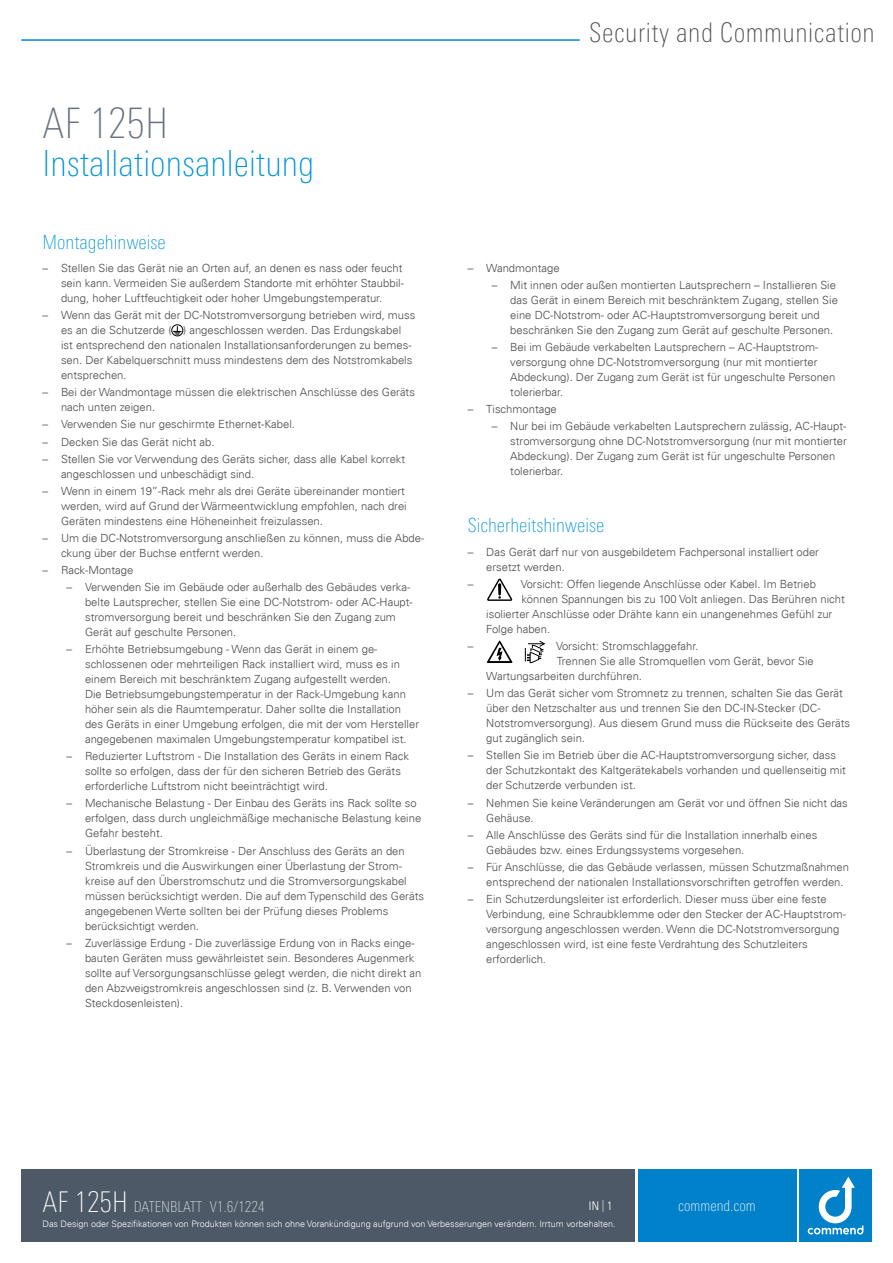
<style>
.page{position:relative;width:893px;height:1263px;background:#fff}
.page>*{position:absolute;margin:0;border:0;box-sizing:border-box;transform-origin:0 0}
.t1{font:100 condensed 42px "Univers Next Pro";color:#66717f}
.t2{font:100 condensed 36px "Univers Next Pro";color:#0095d6}
.t3{font:100 condensed 27px "Univers Next Pro";letter-spacing:.02em;color:#4a4a49}
.t4{font:100 condensed 19.5px "Univers Next Pro";color:#0095d6}
.t5{font:100 condensed 15px "Univers Next Pro";color:#e0e4e7}
.t6{font:100 condensed 15px "Univers Next Pro";color:#fff}
.t7{font:12px "Univers Com 47 Light Cond";color:#fff}
.t8{font:300 11.25px/15px "Univers Com 45";color:#4a4a49}
.t9{font:300 9px "Univers Com 45";color:#fff}
.s1{font-size:28.5px;color:#fff}
.s2{color:#e0e4e7}
</style>
<div class="page">
<div style="left:799px;top:1169px;width:73px;height:73px;background:#0081c9"></div>
<div style="left:638px;top:1169px;width:158px;height:73px;background:#0081c9"></div>
<svg style="left:808px;top:1177px;width:55px;height:57px"></svg>
<div style="left:21px;top:1169px;width:614px;height:73px;background:#4d5966"></div>
<hr style="left:21px;top:39px;width:559px;height:2px;background:#0086ce">
<div style="left:171px;top:324px;width:12px;height:12px;border:1px solid #000;border-radius:50%"></div>
<svg style="left:173px;top:326px;width:9px;height:9px"></svg>
<svg style="left:487px;top:578px;width:25px;height:23px"></svg>
<svg style="left:487px;top:641px;width:25px;height:22px"></svg>
<svg style="left:525px;top:641px;width:20px;height:22px"></svg>
<h1 class="t1" style="left:43px;top:99px;width:127px">AF 125H</h1>
<h2 class="t2" style="left:43px;top:143px;width:273px">Installationsanleitung</h2>
<h3 class="t4" style="left:43px;top:231px;width:125px">Montagehinweise</h3>
<p class="t8" style="left:61px;top:260px;width:344px;text-align:justify;text-indent:-18px">– Stellen Sie das Gerät nie an Orten auf, an denen es nass oder feucht sein kann. Vermeiden Sie außerdem Standorte mit erhöhter Staubbil&shy;dung, hoher Luftfeuchtigkeit oder hoher Umgebungstemperatur.</p>
<p class="t8" style="left:61px;top:308px;width:356px;text-indent:-18px">– Wenn das Gerät mit der DC-Notstromversorgung betrieben wird, muss es an die Schutzerde ( ) angeschlossen werden. Das Erdungskabel ist entsprechend den nationalen Installationsanforderungen zu bemes&shy;sen. Der Kabelquerschnitt muss mindestens dem des Notstromkabels entsprechen.</p>
<p class="t8" style="left:61px;top:385px;width:355px;text-indent:-18px">– Bei der Wandmontage müssen die elektrischen Anschlüsse des Geräts nach unten zeigen.</p>
<p class="t8" style="left:43px;top:417px;width:254px">– Verwenden Sie nur geschirmte Ethernet-Kabel.</p>
<p class="t8" style="left:43px;top:434px;width:174px">– Decken Sie das Gerät nicht ab.</p>
<p class="t8" style="left:61px;top:451px;width:346px;text-indent:-18px">– Stellen Sie vor Verwendung des Geräts sicher, dass alle Kabel korrekt angeschlossen und unbeschädigt sind.</p>
<p class="t8" style="left:61px;top:483px;width:347px;text-indent:-18px">– Wenn in einem 19”-Rack mehr als drei Geräte übereinander montiert werden, wird auf Grund der Wärmeentwicklung empfohlen, nach drei<br>Geräten mindestens eine Höheneinheit freizulassen.</p>
<p class="t8" style="left:61px;top:530px;width:365px;text-indent:-18px">– Um die DC-Notstromversorgung anschließen zu können, muss die Abde&shy;ckung über der Buchse entfernt werden.</p>
<p class="t8" style="left:43px;top:562px;width:92px">– Rack-Montage</p>
<p class="t8" style="left:85px;top:580px;width:329px;text-indent:-18px">– Verwenden Sie im Gebäude oder außerhalb des Gebäudes verka&shy;belte Lautsprecher, stellen Sie eine DC-Notstrom- oder AC-Haupt&shy;stromversorgung bereit und beschränken Sie den Zugang zum Gerät auf geschulte Personen.</p>
<p class="t8" style="left:85px;top:642px;width:336px;text-indent:-18px">– Erhöhte Betriebsumgebung - Wenn das Gerät in einem ge&shy;schlossenen oder mehrteiligen Rack installiert wird, muss es in einem Bereich mit beschränktem Zugang aufgestellt werden.<br>Die Betriebsumgebungstemperatur in der Rack-Umgebung kann höher sein als die Raumtemperatur. Daher sollte die Installation des Geräts in einer Umgebung erfolgen, die mit der vom Hersteller angegebenen maximalen Umgebungstemperatur kompatibel ist.</p>
<p class="t8" style="left:85px;top:749px;width:326px;text-indent:-18px">– Reduzierter Luftstrom - Die Installation des Geräts in einem Rack sollte so erfolgen, dass der für den sicheren Betrieb des Geräts erforderliche Luftstrom nicht beeinträchtigt wird.</p>
<p class="t8" style="left:85px;top:796px;width:338px;text-indent:-18px">– Mechanische Belastung - Der Einbau des Geräts ins Rack sollte so erfolgen, dass durch ungleichmäßige mechanische Belastung keine<br>Gefahr besteht.</p>
<p class="t8" style="left:85px;top:843px;width:340px;text-indent:-18px">– Überlastung der Stromkreise - Der Anschluss des Geräts an den Stromkreis und die Auswirkungen einer Überlastung der Strom&shy;kreise auf den Überstromschutz und die Stromversorgungskabel müssen berücksichtigt werden. Die auf dem Typenschild des Geräts angegebenen Werte sollten bei der Prüfung dieses Problems berücksichtigt werden.</p>
<p class="t8" style="left:85px;top:935px;width:338px;text-indent:-18px">– Zuverlässige Erdung - Die zuverlässige Erdung von in Racks einge&shy;bauten Geräten muss gewährleistet sein. Besonderes Augenmerk sollte auf Versorgungsanschlüsse gelegt werden, die nicht direkt an den Abzweigstromkreis angeschlossen sind (z. B. Verwenden von Steckdosenleisten).</p>
<h3 class="t3" style="left:589px;top:17px;width:287px">Security and Communication</h3>
<p class="t8" style="left:468px;top:260px;width:93px">– Wandmontage</p>
<p class="t8" style="left:510px;top:277px;width:329px;text-indent:-18px">– Mit innen oder außen montierten Lautsprechern – Installieren Sie das Gerät in einem Bereich mit beschränktem Zugang, stellen Sie eine DC-Notstrom- oder AC-Hauptstromversorgung bereit und beschränken Sie den Zugang zum Gerät auf geschulte Personen.</p>
<p class="t8" style="left:510px;top:339px;width:327px;text-indent:-18px">– Bei im Gebäude verkabelten Lautsprechern – AC-Hauptstrom&shy;versorgung ohne DC-Notstromversorgung (nur mit montierter Abdeckung). Der Zugang zum Gerät ist für ungeschulte Personen tolerierbar.</p>
<p class="t8" style="left:468px;top:402px;width:91px">– Tischmontage</p>
<p class="t8" style="left:510px;top:419px;width:338px;text-indent:-18px">– Nur bei im Gebäude verkabelten Lautsprechern zulässig, AC-Haupt&shy;stromversorgung ohne DC-Notstromversorgung (nur mit montierter Abdeckung). Der Zugang zum Gerät ist für ungeschulte Personen tolerierbar.</p>
<h3 class="t4" style="left:468px;top:515px;width:138px">Sicherheitshinweise</h3>
<p class="t8" style="left:486px;top:544px;width:334px;text-indent:-18px">– Das Gerät darf nur von ausgebildetem Fachpersonal installiert oder ersetzt werden.</p>
<p class="t8" style="left:468px;top:577px;width:7px">–</p>
<p class="t8" style="left:521px;top:577px;width:297px">Vorsicht: Offen liegende Anschlüsse oder Kabel. Im Betrieb</p>
<p class="t8" style="left:522px;top:592px;width:325px">können Spannungen bis zu 100 Volt anliegen. Das Berühren nicht</p>
<p class="t8" style="left:486px;top:607px;width:348px">isolierter Anschlüsse oder Drähte kann ein unangenehmes Gefühl zur</p>
<p class="t8" style="left:486px;top:622px;width:65px">Folge haben.</p>
<p class="t8" style="left:468px;top:639px;width:7px">–</p>
<p class="t8" style="left:556px;top:639px;width:144px">Vorsicht: Stromschlaggefahr.</p>
<p class="t8" style="left:557px;top:654px;width:258px">Trennen Sie alle Stromquellen vom Gerät, bevor Sie</p>
<p class="t8" style="left:486px;top:669px;width:157px">Wartungsarbeiten durchführen.</p>
<p class="t8" style="left:486px;top:686px;width:365px;text-indent:-18px">– Um das Gerät sicher vom Stromnetz zu trennen, schalten Sie das Gerät über den Netzschalter aus und trennen Sie den DC-IN-Stecker (DC-Notstromversorgung). Aus diesem Grund muss die Rückseite des Geräts gut zugänglich sein.</p>
<p class="t8" style="left:486px;top:748px;width:361px;text-indent:-18px">– Stellen Sie im Betrieb über die AC-Hauptstromversorgung sicher, dass der Schutzkontakt des Kaltgerätekabels vorhanden und quellenseitig mit der Schutzerde verbunden ist.</p>
<p class="t8" style="left:486px;top:795px;width:363px;text-indent:-18px">– Nehmen Sie keine Veränderungen am Gerät vor und öffnen Sie nicht das<br>Gehäuse.</p>
<p class="t8" style="left:486px;top:827px;width:333px;text-indent:-18px">– Alle Anschlüsse des Geräts sind für die Installation innerhalb eines<br>Gebäudes bzw. eines Erdungssystems vorgesehen.</p>
<p class="t8" style="left:486px;top:859px;width:364px;text-indent:-18px">– Für Anschlüsse, die das Gebäude verlassen, müssen Schutzmaßnahmen entsprechend der nationalen Installationsvorschriften getroffen werden.</p>
<p class="t8" style="left:486px;top:891px;width:361px;text-indent:-18px">– Ein Schutzerdungsleiter ist erforderlich. Dieser muss über eine feste Verbindung, eine Schraubklemme oder den Stecker der AC-Hauptstrom&shy;versorgung angeschlossen werden. Wenn die DC-Notstromversorgung angeschlossen wird, ist eine feste Verdrahtung des Schutzleiters erforderlich.</p>
<h3 class="t5" style="left:43px;top:1198px;width:224px"><span class="s1">AF 125H</span> DATENBLATT V1.6/1224</h3>
<p class="t7" style="left:589px;top:1198px;width:25px">IN <span class="s2">|</span> 1</p>
<h3 class="t6" style="left:678px;top:1197px;width:79px">commend.com</h3>
<p class="t9" style="left:43px;top:1218px;width:575px">Das Design oder Spezifikationen von Produkten können sich ohne Vorankündigung aufgrund von Verbesserungen verändern. Irrtum vorbehalten.</p>
</div>
